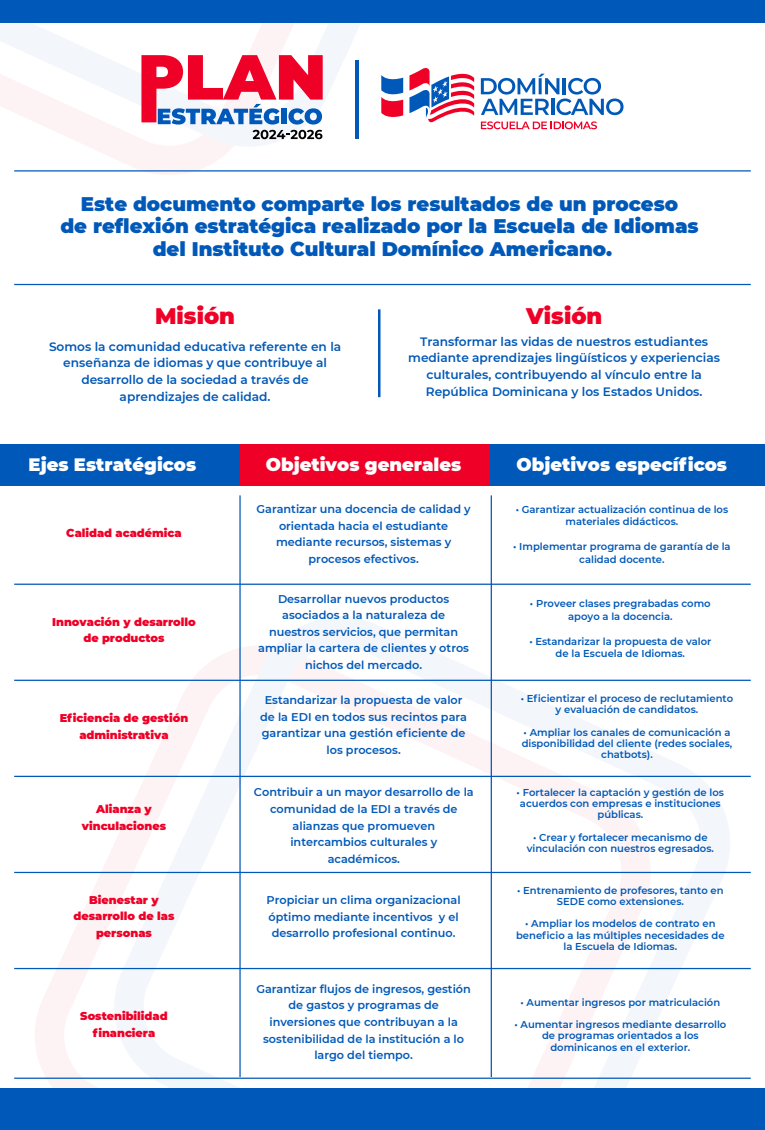
<style>
.page{position:relative;width:765px;height:1130px;background:#fff}
.page>*{position:absolute;margin:0;border:0;box-sizing:border-box;transform-origin:0 0}
.t1{font:900 22.5px "Montserrat";color:#ef0027}
.t2{font:900 19.75px/22.8px "Montserrat";color:#0058b8;text-align:center}
.t3{font:900 18px "Montserrat";color:#fff}
.t4{font:600 12.12px/16.6px "Montserrat";color:#0058b8;text-align:center}
.t5{font:600 11.25px/16.6px "Montserrat";color:#0058b8;text-align:center}
.t6{font:900 11.25px/16.6px "Montserrat";color:#ef0027;text-align:center}
.t7{font:600 10px/11.2px "Montserrat";color:#0058b8;text-align:center}
</style>
<div class="page">
<svg style="left:35px;top:873px;width:67px;height:215px"></svg>
<svg style="left:102px;top:616px;width:628px;height:472px"></svg>
<svg style="left:14px;top:159px;width:393px;height:16px"></svg>
<svg style="left:0;top:22px;width:475px;height:137px"></svg>
<hr style="left:378px;top:309px;width:3px;height:88px;background:#0058b8">
<div style="left:0;top:444px;width:765px;height:41px;background:#0058b8"></div>
<div style="left:0;top:1088px;width:765px;height:42px;background:#0058b8"></div>
<div style="left:0;top:0;width:765px;height:22px;background:#0058b8"></div>
<div style="left:240px;top:444px;width:250px;height:41px;background:#ef0027"></div>
<hr style="left:239px;top:495px;width:2px;height:582px;background:#0058b8">
<hr style="left:14px;top:583px;width:737px;height:2px;background:#0058b8">
<hr style="left:14px;top:170px;width:737px;height:1px;background:#0058b8">
<hr style="left:14px;top:284px;width:737px;height:1px;background:#0058b8">
<hr style="left:14px;top:679px;width:737px;height:2px;background:#0058b8">
<hr style="left:14px;top:775px;width:737px;height:2px;background:#0058b8">
<hr style="left:14px;top:871px;width:737px;height:2px;background:#0058b8">
<hr style="left:14px;top:968px;width:737px;height:1px;background:#0058b8">
<hr style="left:14px;top:1077px;width:737px;height:1px;background:#0058b8">
<hr style="left:491px;top:495px;width:1px;height:582px;background:#0058b8">
<svg style="left:141px;top:55px;width:182px;height:84px"></svg>
<hr style="left:356px;top:61px;width:3px;height:78px;background:#0058b8">
<svg style="left:379px;top:66px;width:245px;height:63px"></svg>
<h2 class="t2" style="left:60px;top:191px;width:640px">Este documento comparte los resultados de un proceso<br>de reflexión estratégica realizado por la Escuela de Idiomas del Instituto Cultural Domínico Americano.</h2>
<h1 class="t1" style="left:155px;top:299px;width:81px">Misión</h1>
<p class="t4" style="left:49px;top:337px;width:294px">Somos la comunidad educativa referente en la enseñanza de idiomas y que contribuye al desarrollo de la sociedad a través de aprendizajes de calidad.</p>
<h1 class="t1" style="left:526px;top:299px;width:78px">Visión</h1>
<p class="t4" style="left:408px;top:332px;width:313px">Transformar las vidas de nuestros estudiantes mediante aprendizajes lingüísticos y experiencias culturales, contribuyendo al vínculo entre la República Dominicana y los Estados Unidos.</p>
<h3 class="t3" style="left:29px;top:451px;width:169px">Ejes Estratégicos</h3>
<h3 class="t3" style="left:266px;top:451px;width:197px">Objetivos generales</h3>
<h3 class="t3" style="left:517px;top:451px;width:212px">Objetivos específicos</h3>
<p class="t6" style="left:66px;top:524px;width:117px">Calidad académica</p>
<p class="t6" style="left:52px;top:613px;width:145px">Innovación y desarrollo de productos</p>
<p class="t6" style="left:60px;top:709px;width:130px">Eficiencia de gestión administrativa</p>
<p class="t6" style="left:82px;top:800px;width:86px">Alianza y vinculaciones</p>
<p class="t6" style="left:74px;top:890px;width:102px">Bienestar y desarrollo de las personas</p>
<p class="t6" style="left:80px;top:1006px;width:89px">Sostenibilidad financiera</p>
<p class="t5" style="left:257px;top:500px;width:216px">Garantizar una docencia de calidad y orientada hacia el estudiante mediante recursos, sistemas y procesos efectivos.</p>
<p class="t5" style="left:258px;top:590px;width:212px">Desarrollar nuevos productos asociados a la naturaleza de nuestros servicios, que permitan ampliar la cartera de clientes y otros nichos del mercado.</p>
<p class="t5" style="left:260px;top:691px;width:208px">Estandarizar la propuesta de valor de la EDI en todos sus recintos para garantizar una gestión eficiente de los procesos.</p>
<p class="t5" style="left:254px;top:783px;width:221px">Contribuir a un mayor desarrollo de la comunidad de la EDI a través de alianzas que promueven intercambios culturales y académicos.</p>
<p class="t5" style="left:267px;top:891px;width:196px;text-align:left">Propiciar un clima organizacional óptimo mediante incentivos y el desarrollo profesional continuo.</p>
<p class="t5" style="left:256px;top:980px;width:216px">Garantizar flujos de ingresos, gestión de gastos y programas de inversiones que contribuyan a la sostenibilidad de la institución a lo largo del tiempo.</p>
<p class="t7" style="left:516px;top:502px;width:214px;line-height:12.5px">• Garantizar actualización continua de los materiales didácticos.</p>
<p class="t7" style="left:513px;top:540px;width:219px;line-height:12.5px">• Implementar programa de garantía de la calidad docente.</p>
<p class="t7" style="left:530px;top:597px;width:182px;line-height:12.5px">• Proveer clases pregrabadas como apoyo a la docencia.</p>
<p class="t7" style="left:529px;top:634px;width:184px;line-height:12.5px">• Estandarizar la propuesta de valor de la Escuela de Idiomas.</p>
<p class="t7" style="left:521px;top:692px;width:214px">• Eficientizar el proceso de reclutamiento y evaluación de candidatos.</p>
<p class="t7" style="left:522px;top:726px;width:212px">• Ampliar los canales de comunicación a disponibilidad del cliente (redes sociales, chatbots).</p>
<p class="t7" style="left:517px;top:786px;width:209px">• Fortalecer la captación y gestión de los acuerdos con empresas e instituciones públicas.</p>
<p class="t7" style="left:527px;top:831px;width:189px">• Crear y fortalecer mecanismo de vinculación con nuestros egresados.</p>
<p class="t7" style="left:517px;top:884px;width:208px">• Entrenamiento de profesores, tanto en<br>SEDE como extensiones.</p>
<p class="t7" style="left:516px;top:917px;width:210px">• Ampliar los modelos de contrato en beneficio a las múltiples necesidades de la Escuela de Idiomas.</p>
<p class="t7" style="left:521px;top:996px;width:201px">• Aumentar ingresos por matriculación</p>
<p class="t7" style="left:514px;top:1018px;width:213px">• Aumentar ingresos mediante desarrollo de programas orientados a los dominicanos en el exterior.</p>
</div>
